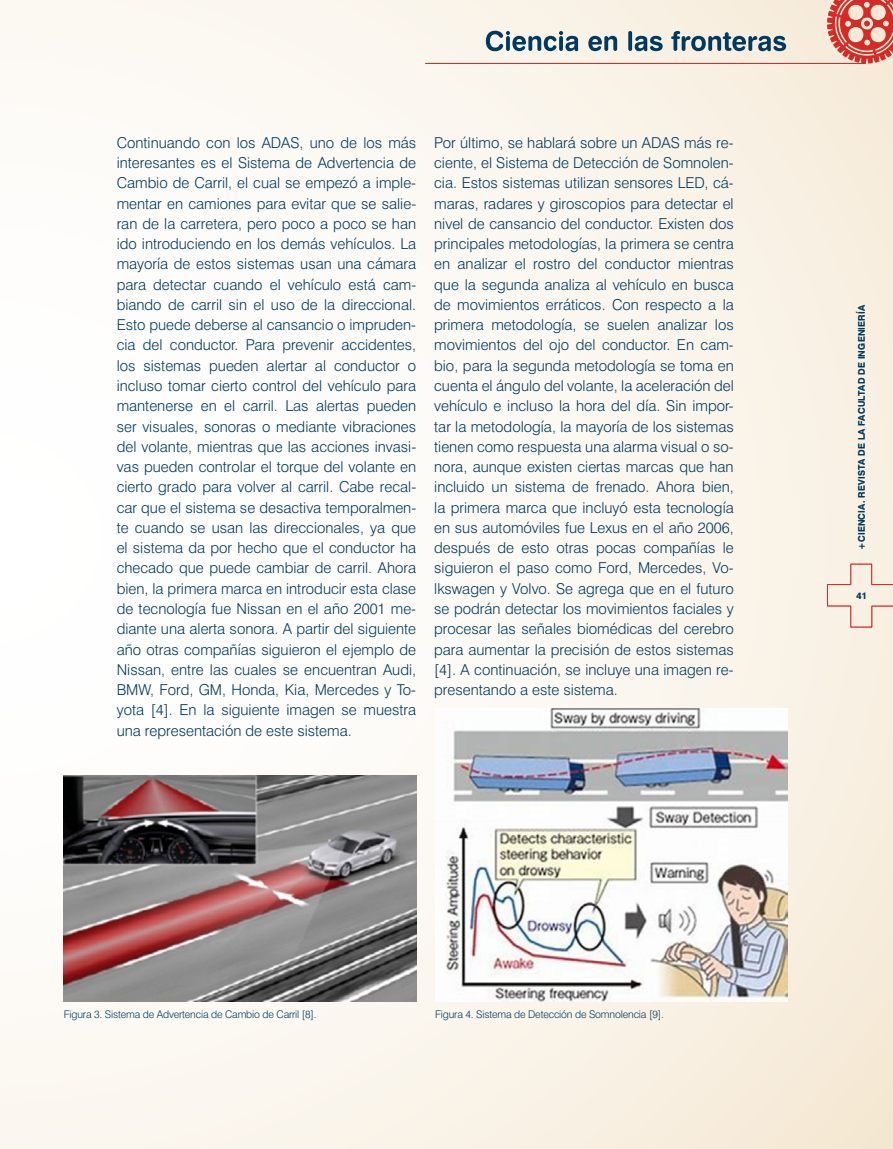
<style>
.page{position:relative;width:893px;height:1149px;background:#fff}
.page>*{position:absolute;margin:0;border:0;box-sizing:border-box;transform-origin:0 0}
.t1{font:300 15px/20.2px "Swiss 721";color:#003a60;text-align:justify}
.t2{font:300 10.5px "Swiss 721";letter-spacing:-.015em;color:#003a60}
.t3{font:700 9.15px "Swiss 721";color:#003a60}
.t4{font:700 9px "Swiss 721";letter-spacing:.02em;color:#003a60}
</style>
<div class="page">
<img style="left:0;top:0;width:893px;height:1148px">
<svg style="left:486px;top:31px;width:300px;height:20px;background:#97a9b0"></svg>
<img style="left:64px;top:775px;width:352px;height:226px">
<img style="left:435px;top:708px;width:352px;height:293px">
<svg style="left:827px;top:563px;width:66px;height:64px;background:#f6e4d7"></svg>
<svg style="left:827px;top:0;width:66px;height:63px;background:#e47e73"></svg>
<hr style="left:426px;top:63px;width:439px;height:1px;background:#d72a26">
<p class="t1" style="left:117px;top:132px;width:301px">Continuando con los ADAS, uno de los más interesantes es el Sistema de Advertencia de Cambio de Carril, el cual se empezó a imple&shy;mentar en camiones para evitar que se salie&shy;ran de la carretera, pero poco a poco se han ido introduciendo en los demás vehículos. La mayoría de estos sistemas usan una cámara para detectar cuando el vehículo está cam&shy;biando de carril sin el uso de la direccional.<br>Esto puede deberse al cansancio o impruden&shy;cia del conductor. Para prevenir accidentes, los sistemas pueden alertar al conductor o incluso tomar cierto control del vehículo para mantenerse en el carril. Las alertas pueden ser visuales, sonoras o mediante vibraciones del volante, mientras que las acciones invasi&shy;vas pueden controlar el torque del volante en cierto grado para volver al carril. Cabe recal&shy;car que el sistema se desactiva temporalmen&shy;te cuando se usan las direccionales, ya que el sistema da por hecho que el conductor ha checado que puede cambiar de carril. Ahora bien, la primera marca en introducir esta clase de tecnología fue Nissan en el año 2001 me&shy;diante una alerta sonora. A partir del siguiente año otras compañías siguieron el ejemplo de Nissan, entre las cuales se encuentran Audi, BMW, Ford, GM, Honda, Kia, Mercedes y To&shy;yota [4]. En la siguiente imagen se muestra una representación de este sistema.</p>
<p class="t1" style="left:434px;top:132px;width:301px">Por último, se hablará sobre un ADAS más re&shy;ciente, el Sistema de Detección de Somnolen&shy;cia. Estos sistemas utilizan sensores LED, cá&shy;maras, radares y giroscopios para detectar el nivel de cansancio del conductor. Existen dos principales metodologías, la primera se centra en analizar el rostro del conductor mientras que la segunda analiza al vehículo en busca de movimientos erráticos. Con respecto a la primera metodología, se suelen analizar los movimientos del ojo del conductor. En cam&shy;bio, para la segunda metodología se toma en cuenta el ángulo del volante, la aceleración del vehículo e incluso la hora del día. Sin impor&shy;tar la metodología, la mayoría de los sistemas tienen como respuesta una alarma visual o so&shy;nora, aunque existen ciertas marcas que han incluido un sistema de frenado. Ahora bien, la primera marca que incluyó esta tecnología en sus automóviles fue Lexus en el año 2006, después de esto otras pocas compañías le siguieron el paso como Ford, Mercedes, Vo&shy;lkswagen y Volvo. Se agrega que en el futuro se podrán detectar los movimientos faciales y procesar las señales biomédicas del cerebro para aumentar la precisión de estos sistemas [4]. A continuación, se incluye una imagen re&shy;presentando a este sistema.</p>
<p class="t2" style="left:64px;top:1007px;width:255px">Figura 3. Sistema de Advertencia de Cambio de Carril [8].</p>
<p class="t2" style="left:435px;top:1007px;width:230px">Figura 4. Sistema de Detección de Somnolencia [9].</p>
<p class="t4" style="left:856px;top:549px;width:246px;rotate:-90deg">+CIENCIA. REVISTA DE LA FACULTAD DE INGENIERÍA</p>
<p class="t3" style="left:856px;top:590px;width:12px">41</p>
</div>
